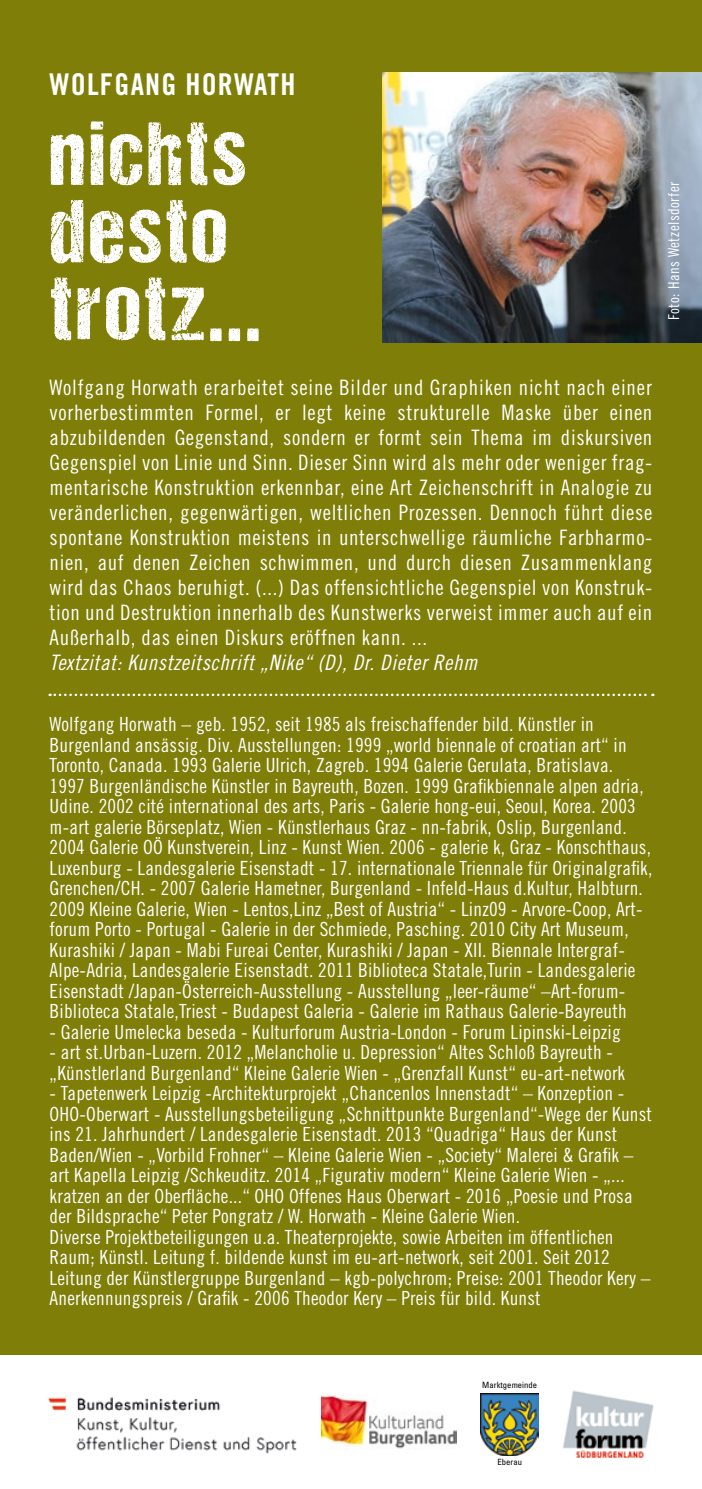
<style>
.page{position:relative;width:702px;height:1489px;background:#fff}
.page>*{position:absolute;margin:0;border:0;box-sizing:border-box;transform-origin:0 0}
.t1{font:90px/77.5px "DCC Ash";letter-spacing:.04em;color:#fff}
.t2{font:30px "Trade Gothic LT Std Bd Cn 20";letter-spacing:.04em;color:#fff}
.t3{font:21.25px/25px "Trade Gothic LT Std Cn 18";letter-spacing:.03em;color:#fff;text-align:justify}
.t4{font:21.25px "Trade Gothic LT Std Cn 18 Obl";letter-spacing:.03em;color:#fff}
.t5{font:19.5px/20.5px "Trade Gothic LT Std Cn 18";letter-spacing:.01em;color:#fff}
.t6{font:15px "Trade Gothic LT Std Cn 18";letter-spacing:.03em;color:#fff}
.t7{font:condensed 8.5px "Univers LT Std";letter-spacing:.005em;color:#000}
</style>
<div class="page">
<div style="left:0;top:0;width:702px;height:1354px;background:#7f7e09"></div>
<img style="left:563px;top:1390px;width:91px;height:67px">
<img style="left:480px;top:1393px;width:58px;height:62px">
<img style="left:321px;top:1395px;width:135px;height:54px">
<svg style="left:50px;top:693px;width:603px;height:3px"></svg>
<img style="left:48px;top:1397px;width:249px;height:57px">
<img style="left:382px;top:73px;width:320px;height:269px">
<h2 class="t2" style="left:50px;top:66px;width:247px">WOLFGANG HORWATH</h2>
<h1 class="t1" style="left:50px;top:114px;width:212px">nichts desto trotz...</h1>
<p class="t3" style="left:50px;top:375px;width:604px">Wolfgang Horwath erarbeitet seine Bilder und Graphiken nicht nach einer vorherbestimmten Formel, er legt keine strukturelle Maske über einen abzubildenden Gegenstand, sondern er formt sein Thema im diskursiven Gegenspiel von Linie und Sinn. Dieser Sinn wird als mehr oder weniger frag&shy;mentarische Konstruktion erkennbar, eine Art Zeichenschrift in Analogie zu veränderlichen, gegenwärtigen, weltlichen Prozessen. Dennoch führt diese spontane Konstruktion meistens in unterschwellige räumliche Farbharmo&shy;nien, auf denen Zeichen schwimmen, und durch diesen Zusammenklang wird das Chaos beruhigt. (...) Das offensichtliche Gegenspiel von Konstruk&shy;tion und Destruktion innerhalb des Kunstwerks verweist immer auch auf ein Außerhalb, das einen Diskurs eröffnen kann. ...</p>
<p class="t4" style="left:50px;top:650px;width:429px">Textzitat: Kunstzeitschrift „Nike“ (D), Dr. Dieter Rehm</p>
<p class="t6" style="left:664px;top:320px;width:140px;rotate:-90deg">Foto: Hans Wetzelsdorfer</p>
<p class="t5" style="left:50px;top:713px;width:604px">Wolfgang Horwath – geb. 1952, seit 1985 als freischaffender bild. Künstler in Burgenland ansässig. Div. Ausstellungen: 1999 „world biennale of croatian art“ in Toronto, Canada. 1993 Galerie Ulrich, Zagreb. 1994 Galerie Gerulata, Bratislava.<br>1997 Burgenländische Künstler in Bayreuth, Bozen. 1999 Grafikbiennale alpen adria, Udine. 2002 cité international des arts, Paris - Galerie hong-eui, Seoul, Korea. 2003 m-art galerie Börseplatz, Wien - Künstlerhaus Graz - nn-fabrik, Oslip, Burgenland.<br>2004 Galerie OÖ Kunstverein, Linz - Kunst Wien. 2006 - galerie k, Graz - Konschthaus, Luxenburg - Landesgalerie Eisenstadt - 17. internationale Triennale für Originalgrafik, Grenchen/CH. - 2007 Galerie Hametner, Burgenland - Infeld-Haus d.Kultur, Halbturn.<br>2009 Kleine Galerie, Wien - Lentos,Linz „Best of Austria“ - Linz09 - Arvore-Coop, Art&shy;forum Porto - Portugal - Galerie in der Schmiede, Pasching. 2010 City Art Museum, Kurashiki / Japan - Mabi Fureai Center, Kurashiki / Japan - XII. Biennale Intergraf-Alpe-Adria, Landesgalerie Eisenstadt. 2011 Biblioteca Statale,Turin - Landesgalerie Eisenstadt /Japan-Österreich-Ausstellung - Ausstellung „leer-räume“ –Art-forum-Biblioteca Statale,Triest - Budapest Galeria - Galerie im Rathaus Galerie-Bayreuth</p>
<p class="t5" style="left:50px;top:1021px;width:572px">- Galerie Umelecka beseda - Kulturforum Austria-London - Forum Lipinski-Leipzig</p>
<p class="t5" style="left:50px;top:1041px;width:577px">- art st.Urban-Luzern. 2012 „Melancholie u. Depression“ Altes Schloß Bayreuth - „Künstlerland Burgenland“ Kleine Galerie Wien - „Grenzfall Kunst“ eu-art-network</p>
<p class="t5" style="left:50px;top:1082px;width:603px">- Tapetenwerk Leipzig -Architekturprojekt „Chancenlos Innenstadt“ – Konzeption - OHO-Oberwart - Ausstellungsbeteiligung „Schnittpunkte Burgenland“-Wege der Kunst ins 21. Jahrhundert / Landesgalerie Eisenstadt. 2013 “Quadriga“ Haus der Kunst Baden/Wien - „Vorbild Frohner“ – Kleine Galerie Wien - „Society“ Malerei &amp; Grafik – art Kapella Leipzig /Schkeuditz. 2014 „Figurativ modern“ Kleine Galerie Wien - „... kratzen an der Oberfläche...“ OHO Offenes Haus Oberwart - 2016 „Poesie und Prosa der Bildsprache“ Peter Pongratz / W. Horwath - Kleine Galerie Wien.<br>Diverse Projektbeteiligungen u.a. Theaterprojekte, sowie Arbeiten im öffentlichen Raum; Künstl. Leitung f. bildende kunst im eu-art-network, seit 2001. Seit 2012<br>Leitung der Künstlergruppe Burgenland – kgb-polychrom; Preise: 2001 Theodor Kery – Anerkennungspreis / Grafik - 2006 Theodor Kery – Preis für bild. Kunst</p>
<p class="t7" style="left:482px;top:1379px;width:56px">Marktgemeinde</p>
<p class="t7" style="left:497px;top:1456px;width:26px">Eberau</p>
</div>
